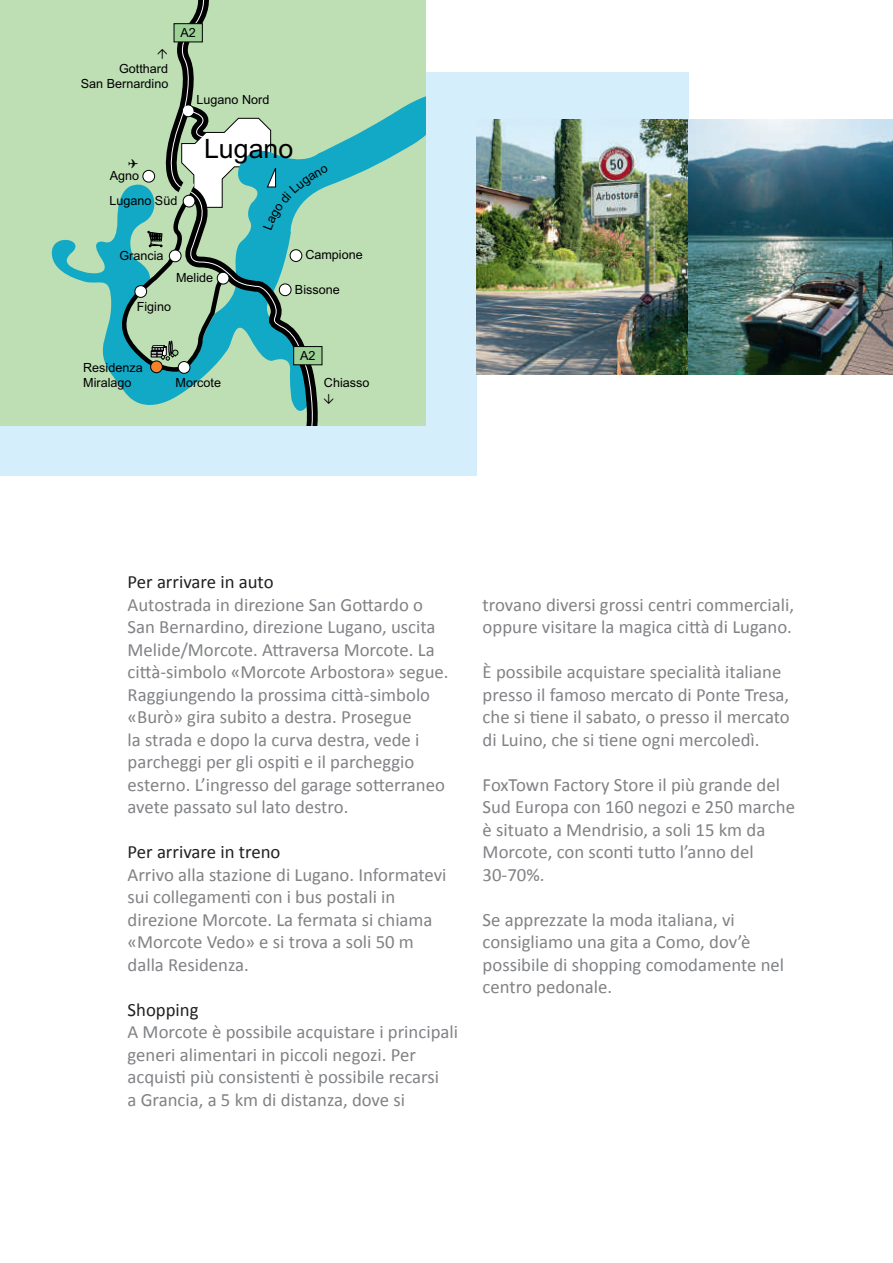
<style>
.page{position:relative;width:893px;height:1263px;background:#fff}
.page>*{position:absolute;margin:0;border:0;box-sizing:border-box;transform-origin:0 0}
.t1{font:26.85px "Arial";color:#000001}
.t2{font:18.75px/22.5px "Calibri";color:#808285}
.t3{font:18.75px "Calibri";color:#231f20}
.t4{font:12.6px/15.1px "Arial";color:#000001}
</style>
<div class="page">
<div style="left:453px;top:72px;width:236px;height:51px;background:#d4effb"></div>
<div style="left:0;top:72px;width:476px;height:404px;background:#d4effb"></div>
<img style="left:476px;top:120px;width:417px;height:255px">
<div style="left:0;top:0;width:425px;height:425px;background:#bedfb4"></div>
<svg style="left:52px;top:96px;width:373px;height:309px"></svg>
<svg style="left:314px;top:96px;width:10px;height:329px"></svg>
<svg style="left:160px;top:0;width:154px;height:425px"></svg>
<div style="left:174px;top:23px;width:29px;height:19px;background:#9ed196;border:1px solid #000001"></div>
<svg style="left:324px;top:394px;width:9px;height:10px"></svg>
<svg style="left:160px;top:49px;width:7px;height:10px"></svg>
<svg style="left:115px;top:99px;width:214px;height:276px"></svg>
<p class="t4" style="left:119px;top:61px;width:51px">Gotthard</p>
<p class="t4" style="left:81px;top:76px;width:89px">San Bernardino</p>
<p class="t4" style="left:180px;top:25px;width:17px">A2</p>
<p class="t4" style="left:197px;top:92px;width:74px">Lugano Nord</p>
<p class="t4" style="left:110px;top:168px;width:31px">Agno</p>
<h1 class="t1" style="left:204px;top:131px;width:91px">Lugano</h1>
<p class="t4" style="left:109px;top:193px;width:69px">Lugano Süd</p>
<p class="t4" style="left:119px;top:248px;width:46px">Grancia</p>
<p class="t4" style="left:305px;top:247px;width:59px">Campione</p>
<p class="t4" style="left:176px;top:270px;width:39px">Melide</p>
<p class="t4" style="left:137px;top:299px;width:36px">Figino</p>
<p class="t4" style="left:83px;top:360px;width:61px">Residenza<br>Miralago</p>
<p class="t4" style="left:176px;top:375px;width:47px">Morcote</p>
<p class="t4" style="left:295px;top:282px;width:46px">Bissone</p>
<p class="t4" style="left:300px;top:348px;width:17px">A2</p>
<p class="t4" style="left:324px;top:375px;width:47px">Chiasso</p>
<p class="t3" style="left:128px;top:569px;width:148px">Per arrivare in auto</p>
<p class="t2" style="left:128px;top:593px;width:323px">Autostrada in direzione San Gottardo o San Bernardino, direzione Lugano, uscita Melide/Morcote. Attraversa Morcote. La città-simbolo «Morcote Arbostora» segue.<br>Raggiungendo la prossima città-simbolo «Burò» gira subito a destra. Prosegue<br>la strada e dopo la curva destra, vede i parcheggi per gli ospiti e il parcheggio esterno. L’ingresso del garage sotterraneo avete passato sul lato destro.</p>
<p class="t3" style="left:128px;top:839px;width:154px">Per arrivare in treno</p>
<p class="t2" style="left:128px;top:863px;width:321px">Arrivo alla stazione di Lugano. Informatevi sui collegamenti con i bus postali in direzione Morcote. La fermata si chiama «Morcote Vedo» e si trova a soli 50 m dalla Residenza.</p>
<p class="t3" style="left:128px;top:996px;width:72px">Shopping</p>
<p class="t2" style="left:128px;top:1020px;width:332px">A Morcote è possibile acquistare i principali generi alimentari in piccoli negozi. Per acquisti più consistenti è possibile recarsi<br>a Grancia, a 5 km di distanza, dove si</p>
<p class="t2" style="left:483px;top:593px;width:313px">trovano diversi grossi centri commerciali, oppure visitare la magica città di Lugano.</p>
<p class="t2" style="left:483px;top:660px;width:309px">È possibile acquistare specialità italiane presso il famoso mercato di Ponte Tresa, che si tiene il sabato, o presso il mercato di Luino, che si tiene ogni mercoledì.</p>
<p class="t2" style="left:483px;top:773px;width:314px">FoxTown Factory Store il più grande del<br>Sud Europa con 160 negozi e 250 marche è situato a Mendrisio, a soli 15 km da<br>Morcote, con sconti tutto l’anno del<br>30-70%.</p>
<p class="t2" style="left:483px;top:908px;width:303px">Se apprezzate la moda italiana, vi consigliamo una gita a Como, dov’è possibile di shopping comodamente nel centro pedonale.</p>
</div>
